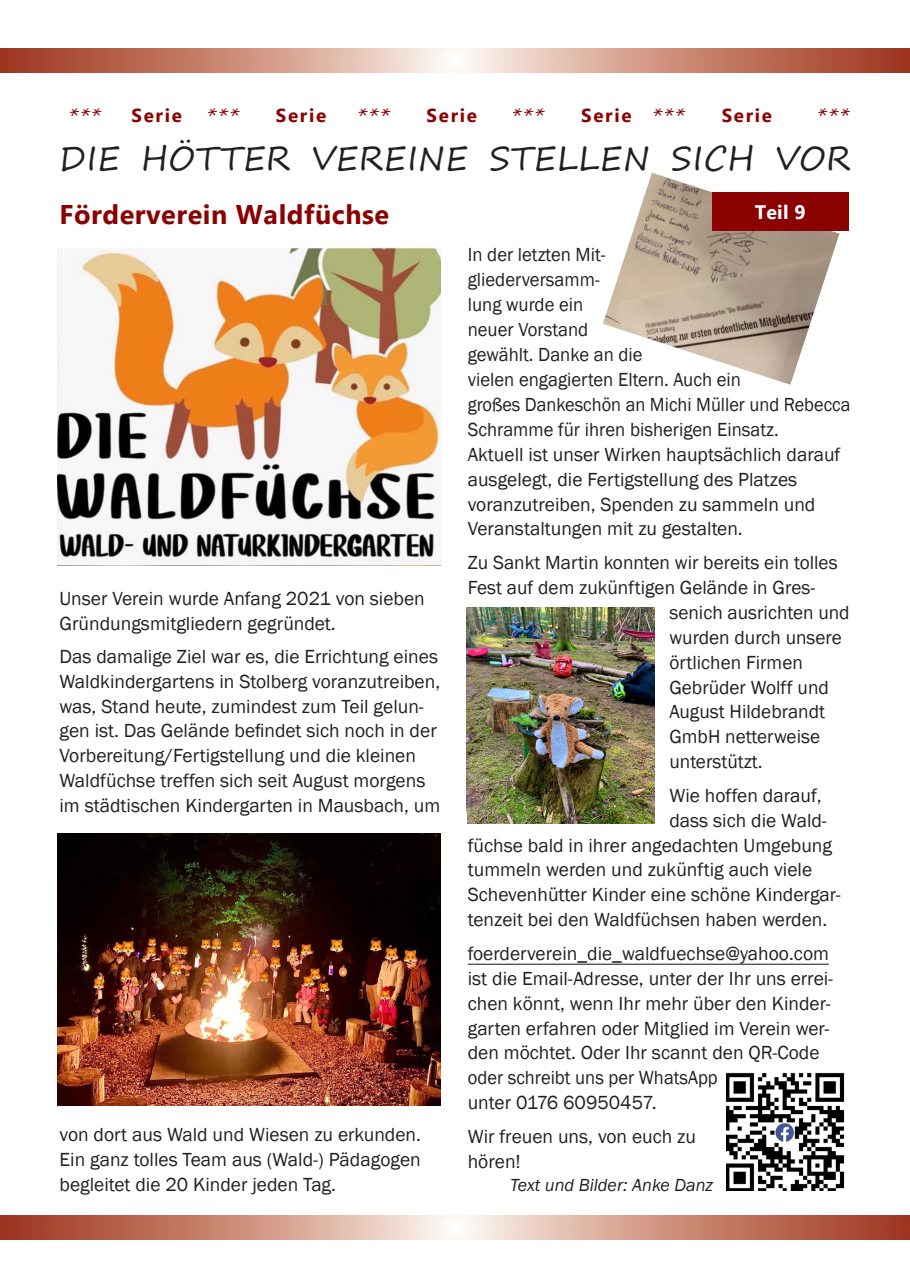
<style>
.page{position:relative;width:910px;height:1280px;background:#fff}
.page>*{position:absolute;margin:0;border:0;box-sizing:border-box;transform-origin:0 0}
.t1{font:33px "Segoe Print";letter-spacing:.02em;color:#231f20}
.t2{font:700 27px "Myanmar Text";letter-spacing:.02em;color:#8b0202}
.t3{font:19.5px/24.9px "Franklin Gothic";color:#231f20}
.t4{font:19.5px/24.9px "Franklin Gothic";color:#231f20;scale:.96 1}
.t5{font:700 19.5px "Myanmar Text";color:#fff}
.t6{font:700 18.75px "Myanmar Text";letter-spacing:.09em;color:#8b0202}
.t7{font:18.75px "Segoe Print";color:#8b0202}
.t8{font:italic 18px "Franklin Gothic";color:#231f20}
.s1{font-family:"Segoe Print";font-weight:400}
</style>
<div class="page">
<hr style="left:468px;top:964px;width:361px;height:1px;background:#231f20">
<svg style="left:0;top:49px;width:910px;height:24px;background:#cc8f7d"></svg>
<svg style="left:0;top:1216px;width:910px;height:23px;background:#cc8f7d"></svg>
<img style="left:58px;top:248px;width:383px;height:317px">
<img style="left:58px;top:833px;width:383px;height:273px">
<img style="left:726px;top:1072px;width:119px;height:119px">
<img style="left:603px;top:173px;width:236px;height:212px">
<div style="left:712px;top:192px;width:136px;height:39px;background:#8b0202"></div>
<img style="left:468px;top:607px;width:186px;height:217px">
<p class="t7" style="left:70px;top:99px;width:34px">***</p>
<p class="t6" style="left:132px;top:105px;width:52px">Serie</p>
<p class="t7" style="left:208px;top:99px;width:34px">***</p>
<p class="t6" style="left:276px;top:105px;width:52px">Serie</p>
<p class="t7" style="left:358px;top:99px;width:34px">***</p>
<p class="t6" style="left:427px;top:105px;width:52px">Serie</p>
<p class="t7" style="left:513px;top:99px;width:34px">***</p>
<p class="t6" style="left:581px;top:105px;width:106px">Serie <span class="s1">***</span></p>
<p class="t6" style="left:722px;top:105px;width:52px">Serie</p>
<p class="t7" style="left:818px;top:99px;width:34px">***</p>
<h1 class="t1" style="left:60px;top:129px;width:792px">DIE HÖTTER VEREINE STELLEN SICH VOR</h1>
<h2 class="t2" style="left:60px;top:199px;width:331px">Förderverein Waldfüchse</h2>
<p class="t5" style="left:755px;top:200px;width:52px">Teil 9</p>
<p class="t3" style="left:60px;top:586px;width:367px">Unser Verein wurde Anfang 2021 von sieben<br>Gründungsmitgliedern gegründet.</p>
<p class="t3" style="left:60px;top:644px;width:382px">Das damalige Ziel war es, die Errichtung eines Waldkindergartens in Stolberg voranzutreiben, was, Stand heute, zumindest zum Teil gelun&shy;gen ist. Das Gelände befindet sich noch in der Vorbereitung/Fertigstellung und die kleinen Waldfüchse treffen sich seit August morgens im städtischen Kindergarten in Mausbach, um</p>
<p class="t3" style="left:60px;top:1122px;width:363px;text-align:justify">von dort aus Wald und Wiesen zu erkunden.<br>Ein ganz tolles Team aus (Wald-) Pädagogen begleitet die 20 Kinder jeden Tag.</p>
<p class="t4" style="left:468px;top:243px;width:400px">In der letzten Mit-<br>gliederversamm-<br>lung wurde ein<br>neuer Vorstand<br>gewählt. Danke an die<br>vielen engagierten Eltern. Auch ein<br>großes Dankeschön an Michi Müller und Rebecca<br>Schramme für ihren bisherigen Einsatz.<br>Aktuell ist unser Wirken hauptsächlich darauf ausgelegt, die Fertigstellung des Platzes voranzutreiben, Spenden zu sammeln und<br>Veranstaltungen mit zu gestalten.</p>
<p class="t3" style="left:468px;top:550px;width:371px">Zu Sankt Martin konnten wir bereits ein tolles</p>
<p class="t3" style="left:468px;top:575px;width:349px">Fest auf dem zukünftigen Gelände in Gres-</p>
<p class="t3" style="left:669px;top:600px;width:182px">senich ausrichten und</p>
<p class="t3" style="left:669px;top:625px;width:174px">wurden durch unsere</p>
<p class="t3" style="left:669px;top:650px;width:135px">örtlichen Firmen</p>
<p class="t3" style="left:669px;top:675px;width:161px">Gebrüder Wolff und</p>
<p class="t3" style="left:669px;top:700px;width:157px">August Hildebrandt</p>
<p class="t3" style="left:669px;top:725px;width:152px">GmbH netterweise</p>
<p class="t3" style="left:669px;top:750px;width:95px">unterstützt.</p>
<p class="t3" style="left:669px;top:783px;width:154px">Wie hoffen darauf,</p>
<p class="t3" style="left:669px;top:808px;width:159px">dass sich die Wald-</p>
<p class="t3" style="left:468px;top:833px;width:366px">füchse bald in ihrer angedachten Umgebung</p>
<p class="t3" style="left:468px;top:858px;width:346px">tummeln werden und zukünftig auch viele</p>
<p class="t3" style="left:468px;top:883px;width:374px">Schevenhütter Kinder eine schöne Kindergar-</p>
<p class="t3" style="left:468px;top:908px;width:361px">tenzeit bei den Waldfüchsen haben werden.</p>
<p class="t3" style="left:468px;top:941px;width:367px">foerderverein_die_waldfuechse@yahoo.com ist die Email-Adresse, unter der Ihr uns errei&shy;chen könnt, wenn Ihr mehr über den Kinder&shy;garten erfahren oder Mitglied im Verein wer&shy;den möchtet. Oder Ihr scannt den QR-Code oder schreibt uns per WhatsApp<br>unter 0176 60950457.</p>
<p class="t3" style="left:468px;top:1124px;width:230px">Wir freuen uns, von euch zu hören!</p>
<p class="t8" style="left:510px;top:1173px;width:204px">Text und Bilder: Anke Danz</p>
</div>
